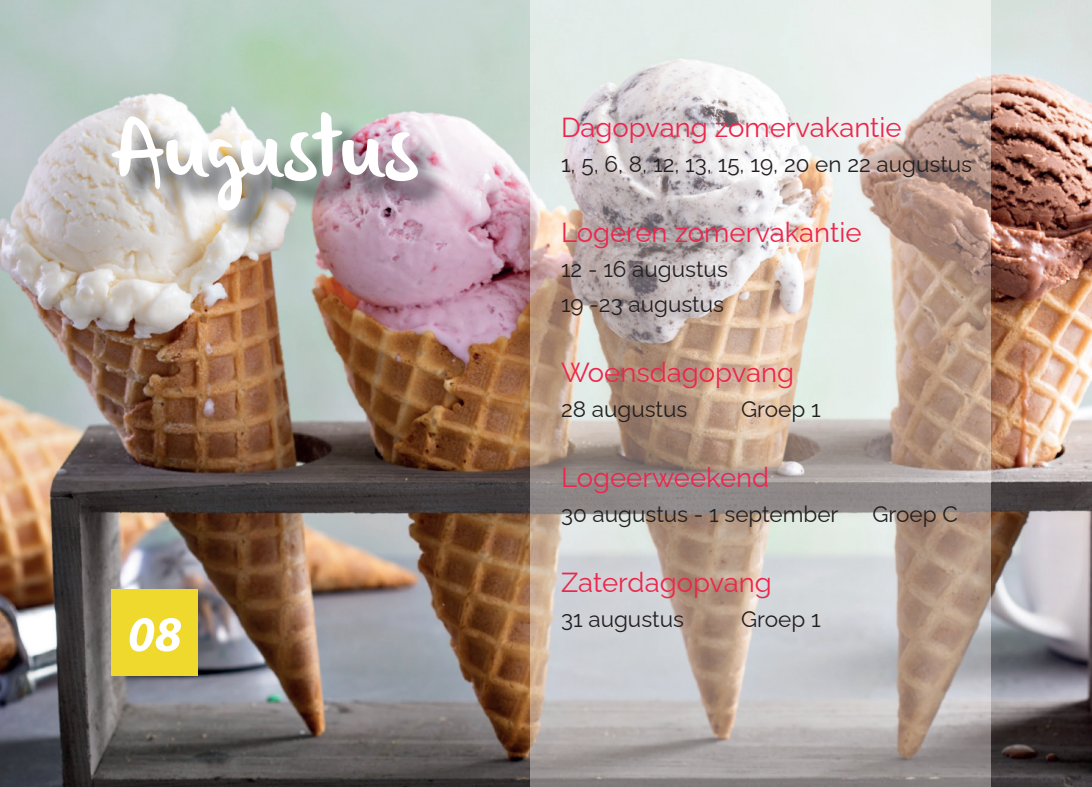
<style>
.page{position:relative;width:1092px;height:787px;background:#fff}
.page>*{position:absolute;margin:0;border:0;box-sizing:border-box;transform-origin:0 0}
.t1{font:87.5px "olivier";color:#fff}
.t2{font:italic 700 50px "Myriad Pro";color:#fff}
.t3{font:27.5px "Raleway";color:#ed264c}
.t4{font:22.5px/35px "Raleway";color:#231f20}
</style>
<div class="page">
<img style="left:0;top:0;width:1091px;height:787px">
<img style="left:116px;top:117px;width:333px;height:125px">
<img style="left:531px;top:0;width:459px;height:787px">
<div style="left:111px;top:589px;width:87px;height:86px;background:#f0d92d"></div>
<h1 class="t1" style="left:111px;top:98px;width:307px">Augustus</h1>
<p class="t3" style="left:561px;top:105px;width:342px">Dagopvang zomervakantie</p>
<p class="t4" style="left:561px;top:144px;width:412px">1, 5, 6, 8, 12, 13, 15, 19, 20 en 22 augustus</p>
<p class="t3" style="left:561px;top:210px;width:302px">Logeren zomervakantie</p>
<p class="t4" style="left:561px;top:249px;width:168px">12 - 16 augustus<br>19 -23 augustus</p>
<p class="t3" style="left:561px;top:350px;width:234px">Woensdagopvang</p>
<p class="t4" style="left:561px;top:389px;width:128px">28 augustus</p>
<p class="t4" style="left:741px;top:389px;width:81px">Groep 1</p>
<h2 class="t2" style="left:128px;top:601px;width:56px">08</h2>
<p class="t3" style="left:561px;top:455px;width:210px">Logeerweekend</p>
<p class="t4" style="left:561px;top:494px;width:279px">30 augustus - 1 september</p>
<p class="t4" style="left:872px;top:494px;width:87px">Groep C</p>
<p class="t3" style="left:561px;top:560px;width:212px">Zaterdagopvang</p>
<p class="t4" style="left:561px;top:599px;width:124px">31 augustus</p>
<p class="t4" style="left:741px;top:599px;width:81px">Groep 1</p>
</div>
